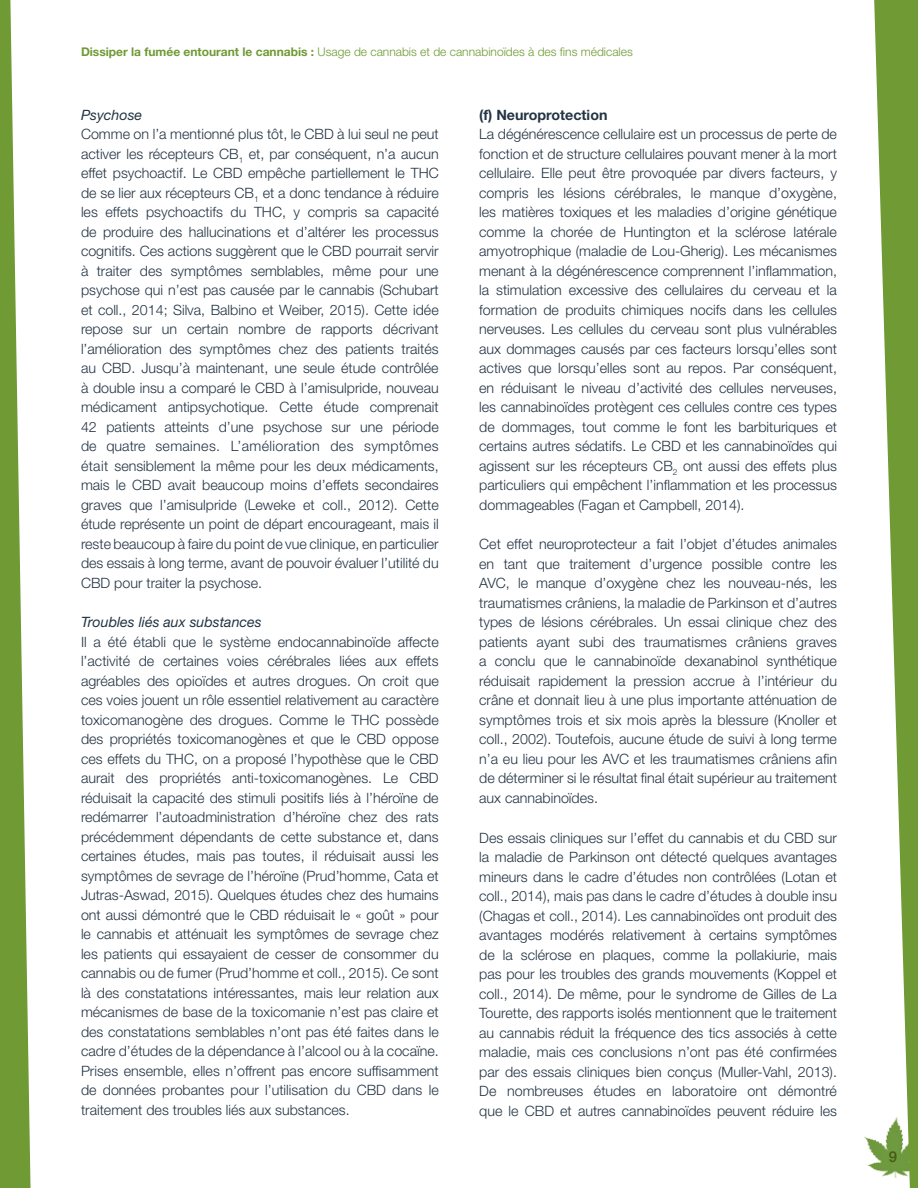
<style>
.page{position:relative;width:918px;height:1188px;background:#fff}
.page>*{position:absolute;margin:0;border:0;box-sizing:border-box;transform-origin:0 0}
.t1{font:500 15px "Helvetica Neue LT Std";color:#495b13}
.Paragraph_Text{font:300 14.25px/19.5px "Helvetica Neue LT Std";color:#243444;text-align:justify}
.t2{font:italic 14.25px "Helvetica Neue LT Std";color:#243444}
.t3{font:700 14.25px "Helvetica Neue LT Std";color:#243444}
.t4{font:300 12px "Helvetica Neue LT Std";color:#6f9a34}
.s1{font-weight:700}
</style>
<div class="page">
<img style="left:864px;top:1136px;width:8px;height:32px">
<svg style="left:872px;top:0;width:46px;height:1188px;fill:#6f9a34"></svg>
<svg style="left:0;top:0;width:31px;height:1188px"></svg>
<p class="t4" style="left:81px;top:44px;width:553px"><span class="s1">Dissiper la fumée entourant le cannabis :</span> Usage de cannabis et de cannabinoïdes à des fins médicales</p>
<h4 class="t2" style="left:81px;top:106px;width:63px">Psychose</h4>
<p class="Paragraph_Text" style="left:81px;top:124px;width:359px">Comme on l’a mentionné plus tôt, le CBD à lui seul ne peut activer les récepteurs CB<sub>1</sub> et, par conséquent, n’a aucun effet psychoactif. Le CBD empêche partiellement le THC de se lier aux récepteurs CB<sub>1</sub> et a donc tendance à réduire les effets psychoactifs du THC, y compris sa capacité de produire des hallucinations et d’altérer les processus cognitifs. Ces actions suggèrent que le CBD pourrait servir à traiter des symptômes semblables, même pour une psychose qui n’est pas causée par le cannabis (Schubart et coll., 2014; Silva, Balbino et Weiber, 2015). Cette idée repose sur un certain nombre de rapports décrivant l’amélioration des symptômes chez des patients traités au CBD. Jusqu’à maintenant, une seule étude contrôlée à double insu a comparé le CBD à l’amisulpride, nouveau médicament antipsychotique. Cette étude comprenait 42 patients atteints d’une psychose sur une période de quatre semaines. L’amélioration des symptômes était sensiblement la même pour les deux médicaments, mais le CBD avait beaucoup moins d’effets secondaires graves que l’amisulpride (Leweke et coll., 2012). Cette étude représente un point de départ encourageant, mais il reste beaucoup à faire du point de vue clinique, en particulier des essais à long terme, avant de pouvoir évaluer l’utilité du CBD pour traiter la psychose.</p>
<h4 class="t2" style="left:81px;top:614px;width:182px">Troubles liés aux substances</h4>
<p class="Paragraph_Text" style="left:81px;top:632px;width:359px">Il a été établi que le système endocannabinoïde affecte l’activité de certaines voies cérébrales liées aux effets agréables des opioïdes et autres drogues. On croit que ces voies jouent un rôle essentiel relativement au caractère toxicomanogène des drogues. Comme le THC possède des propriétés toxicomanogènes et que le CBD oppose ces effets du THC, on a proposé l’hypothèse que le CBD aurait des propriétés anti-toxicomanogènes. Le CBD réduisait la capacité des stimuli positifs liés à l’héroïne de redémarrer l’autoadministration d’héroïne chez des rats précédemment dépendants de cette substance et, dans certaines études, mais pas toutes, il réduisait aussi les symptômes de sevrage de l’héroïne (Prud’homme, Cata et Jutras-Aswad, 2015). Quelques études chez des humains ont aussi démontré que le CBD réduisait le « goût » pour le cannabis et atténuait les symptômes de sevrage chez les patients qui essayaient de cesser de consommer du cannabis ou de fumer (Prud’homme et coll., 2015). Ce sont là des constatations intéressantes, mais leur relation aux mécanismes de base de la toxicomanie n’est pas claire et des constatations semblables n’ont pas été faites dans le cadre d’études de la dépendance à l’alcool ou à la cocaïne.<br>Prises ensemble, elles n’offrent pas encore suffisamment de données probantes pour l’utilisation du CBD dans le traitement des troubles liés aux substances.</p>
<h3 class="t3" style="left:479px;top:106px;width:130px">(f) Neuroprotection</h3>
<p class="Paragraph_Text" style="left:479px;top:124px;width:359px">La dégénérescence cellulaire est un processus de perte de fonction et de structure cellulaires pouvant mener à la mort cellulaire. Elle peut être provoquée par divers facteurs, y compris les lésions cérébrales, le manque d’oxygène, les matières toxiques et les maladies d’origine génétique comme la chorée de Huntington et la sclérose latérale amyotrophique (maladie de Lou-Gherig). Les mécanismes menant à la dégénérescence comprennent l’inflammation, la stimulation excessive des cellulaires du cerveau et la formation de produits chimiques nocifs dans les cellules nerveuses. Les cellules du cerveau sont plus vulnérables aux dommages causés par ces facteurs lorsqu’elles sont actives que lorsqu’elles sont au repos. Par conséquent, en réduisant le niveau d’activité des cellules nerveuses, les cannabinoïdes protègent ces cellules contre ces types de dommages, tout comme le font les barbituriques et certains autres sédatifs. Le CBD et les cannabinoïdes qui agissent sur les récepteurs CB<sub>2</sub> ont aussi des effets plus particuliers qui empêchent l’inflammation et les processus dommageables (Fagan et Campbell, 2014).</p>
<p class="Paragraph_Text" style="left:479px;top:534px;width:359px">Cet effet neuroprotecteur a fait l’objet d’études animales en tant que traitement d’urgence possible contre les AVC, le manque d’oxygène chez les nouveau-nés, les traumatismes crâniens, la maladie de Parkinson et d’autres types de lésions cérébrales. Un essai clinique chez des patients ayant subi des traumatismes crâniens graves a conclu que le cannabinoïde dexanabinol synthétique réduisait rapidement la pression accrue à l’intérieur du crâne et donnait lieu à une plus importante atténuation de symptômes trois et six mois après la blessure (Knoller et coll., 2002). Toutefois, aucune étude de suivi à long terme n’a eu lieu pour les AVC et les traumatismes crâniens afin de déterminer si le résultat final était supérieur au traitement aux cannabinoïdes.</p>
<p class="Paragraph_Text" style="left:479px;top:827px;width:359px">Des essais cliniques sur l’effet du cannabis et du CBD sur la maladie de Parkinson ont détecté quelques avantages mineurs dans le cadre d’études non contrôlées (Lotan et coll., 2014), mais pas dans le cadre d’études à double insu (Chagas et coll., 2014). Les cannabinoïdes ont produit des avantages modérés relativement à certains symptômes de la sclérose en plaques, comme la pollakiurie, mais pas pour les troubles des grands mouvements (Koppel et coll., 2014). De même, pour le syndrome de Gilles de La Tourette, des rapports isolés mentionnent que le traitement au cannabis réduit la fréquence des tics associés à cette maladie, mais ces conclusions n’ont pas été confirmées par des essais cliniques bien conçus (Muller-Vahl, 2013).<br>De nombreuses études en laboratoire ont démontré que le CBD et autres cannabinoïdes peuvent réduire les</p>
<p class="t1" style="left:889px;top:1148px;width:10px">9</p>
</div>
